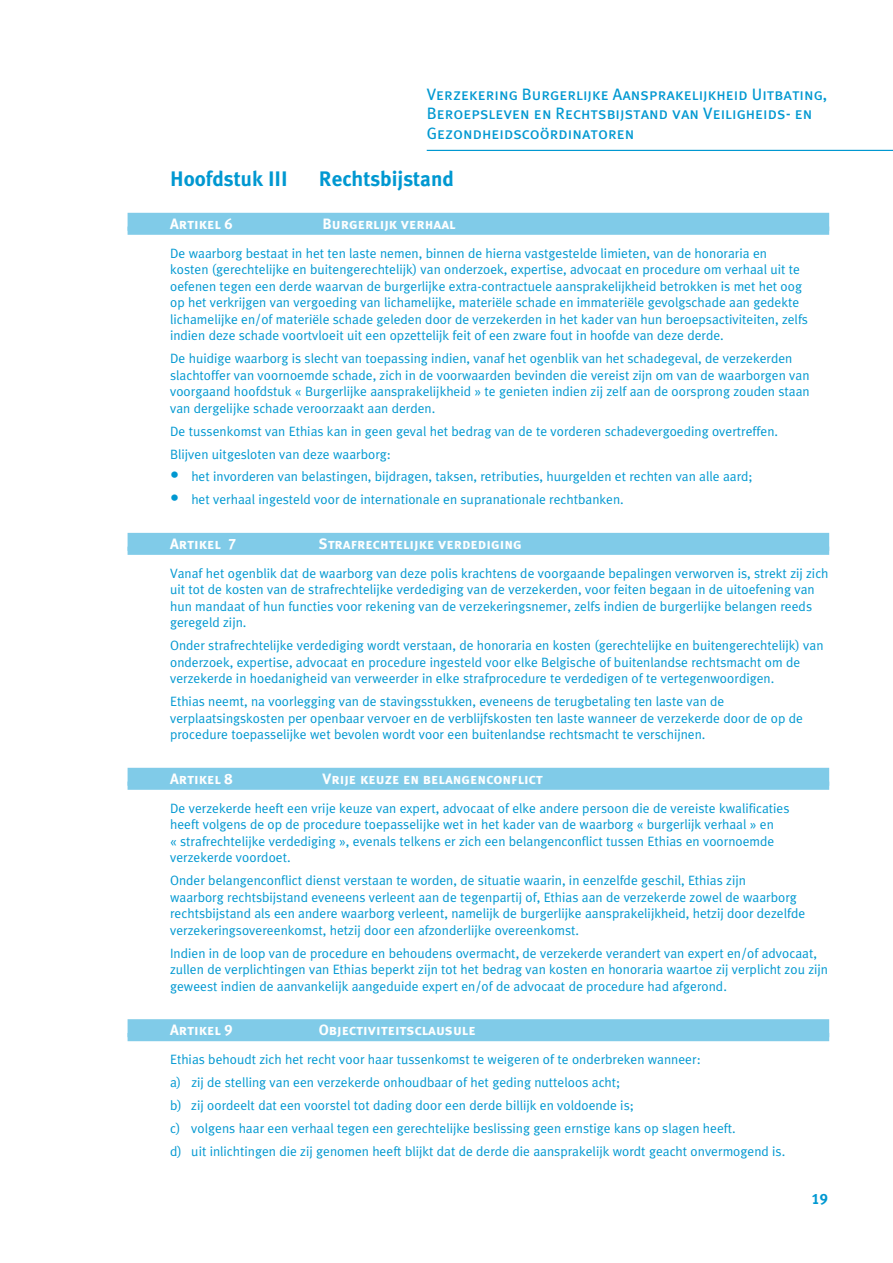
<style>
.page{position:relative;width:893px;height:1263px;background:#fff}
.page>*{position:absolute;margin:0;border:0;box-sizing:border-box;transform-origin:0 0}
.t1{font:700 21px "Meta Ethias";color:#0098d1}
.t2{font:16.5px/19.8px "Meta Ethias Book Caps";color:#0098d1}
.t3{font:15px "Meta Ethias Bold Caps";color:#fff}
.t4{font:15px "Meta Ethias Bold Caps";color:#0098d1}
.t5{font:13.5px/16.5px "Meta Ethias Normal";color:#0098d1}
.s1{font-size:18px}
</style>
<div class="page">
<hr style="left:427px;top:150px;width:466px;height:1px;background:#0098d1">
<div style="left:128px;top:213px;width:701px;height:18px;background:#80cbe8"></div>
<div style="left:128px;top:227px;width:701px;height:8px;background:#80cbe8"></div>
<div style="left:128px;top:533px;width:701px;height:18px;background:#80cbe8"></div>
<div style="left:128px;top:547px;width:701px;height:8px;background:#80cbe8"></div>
<div style="left:128px;top:768px;width:701px;height:18px;background:#80cbe8"></div>
<div style="left:128px;top:781px;width:701px;height:9px;background:#80cbe8"></div>
<div style="left:128px;top:1019px;width:701px;height:18px;background:#80cbe8"></div>
<div style="left:128px;top:1033px;width:701px;height:8px;background:#80cbe8"></div>
<p class="t2" style="left:427px;top:84px;width:402px">Verzekering Burgerlijke Aansprakelijkheid Uitbating,<br>Beroepsleven en Rechtsbijstand van Veiligheids- en<br>Gezondheidscoördinatoren</p>
<h1 class="t1" style="left:170px;top:167px;width:119px">Hoofdstuk III</h1>
<h1 class="t1" style="left:319px;top:167px;width:137px">Rechtsbijstand</h1>
<p class="t3" style="left:170px;top:215px;width:64px">Artikel 6</p>
<p class="t3" style="left:323px;top:215px;width:135px">Burgerlijk verhaal</p>
<p class="t5" style="left:170px;top:245px;width:639px">De waarborg bestaat in het ten laste nemen, binnen de hierna vastgestelde limieten, van de honoraria en kosten (gerechtelijke en buitengerechtelijk) van onderzoek, expertise, advocaat en procedure om verhaal uit te oefenen tegen een derde waarvan de burgerlijke extra-contractuele aansprakelijkheid betrokken is met het oog op het verkrijgen van vergoeding van lichamelijke, materiële schade en immateriële gevolgschade aan gedekte lichamelijke en/of materiële schade geleden door de verzekerden in het kader van hun beroepsactiviteiten, zelfs indien deze schade voortvloeit uit een opzettelijk feit of een zware fout in hoofde van deze derde.</p>
<p class="t5" style="left:170px;top:350px;width:641px">De huidige waarborg is slecht van toepassing indien, vanaf het ogenblik van het schadegeval, de verzekerden slachtoffer van voornoemde schade, zich in de voorwaarden bevinden die vereist zijn om van de waarborgen van voorgaand hoofdstuk « Burgerlijke aansprakelijkheid » te genieten indien zij zelf aan de oorsprong zouden staan van dergelijke schade veroorzaakt aan derden.</p>
<p class="t5" style="left:170px;top:419px;width:610px;line-height:23px">De tussenkomst van Ethias kan in geen geval het bedrag van de te vorderen schadevergoeding overtreffen.<br>Blijven uitgesloten van deze waarborg:</p>
<p class="t5" style="left:170px;top:468px;width:584px"><span class="s1">•</span> het invorderen van belastingen, bijdragen, taksen, retributies, huurgelden et rechten van alle aard;</p>
<p class="t5" style="left:170px;top:491px;width:455px"><span class="s1">•</span> het verhaal ingesteld voor de internationale en supranationale rechtbanken.</p>
<p class="t3" style="left:170px;top:535px;width:68px">Artikel 7</p>
<p class="t3" style="left:319px;top:535px;width:204px">Strafrechtelijke verdediging</p>
<p class="t5" style="left:170px;top:565px;width:660px">Vanaf het ogenblik dat de waarborg van deze polis krachtens de voorgaande bepalingen verworven is, strekt zij zich uit tot de kosten van de strafrechtelijke verdediging van de verzekerden, voor feiten begaan in de uitoefening van hun mandaat of hun functies voor rekening van de verzekeringsnemer, zelfs indien de burgerlijke belangen reeds geregeld zijn.</p>
<p class="t5" style="left:170px;top:637px;width:655px">Onder strafrechtelijke verdediging wordt verstaan, de honoraria en kosten (gerechtelijke en buitengerechtelijk) van onderzoek, expertise, advocaat en procedure ingesteld voor elke Belgische of buitenlandse rechtsmacht om de verzekerde in hoedanigheid van verweerder in elke strafprocedure te verdedigen of te vertegenwoordigen.</p>
<p class="t5" style="left:170px;top:693px;width:634px">Ethias neemt, na voorlegging van de stavingsstukken, eveneens de terugbetaling ten laste van de verplaatsingskosten per openbaar vervoer en de verblijfskosten ten laste wanneer de verzekerde door de op de procedure toepasselijke wet bevolen wordt voor een buitenlandse rechtsmacht te verschijnen.</p>
<p class="t3" style="left:170px;top:770px;width:64px">Artikel 8</p>
<p class="t3" style="left:323px;top:770px;width:222px">Vrije keuze en belangenconflict</p>
<p class="t5" style="left:170px;top:800px;width:621px">De verzekerde heeft een vrije keuze van expert, advocaat of elke andere persoon die de vereiste kwalificaties heeft volgens de op de procedure toepasselijke wet in het kader van de waarborg « burgerlijk verhaal » en<br>« strafrechtelijke verdediging », evenals telkens er zich een belangenconflict tussen Ethias en voornoemde verzekerde voordoet.</p>
<p class="t5" style="left:170px;top:872px;width:637px">Onder belangenconflict dienst verstaan te worden, de situatie waarin, in eenzelfde geschil, Ethias zijn<br>waarborg rechtsbijstand eveneens verleent aan de tegenpartij of, Ethias aan de verzekerde zowel de waarborg rechtsbijstand als een andere waarborg verleent, namelijk de burgerlijke aansprakelijkheid, hetzij door dezelfde verzekeringsovereenkomst, hetzij door een afzonderlijke overeenkomst.</p>
<p class="t5" style="left:170px;top:944px;width:659px">Indien in de loop van de procedure en behoudens overmacht, de verzekerde verandert van expert en/of advocaat, zullen de verplichtingen van Ethias beperkt zijn tot het bedrag van kosten en honoraria waartoe zij verplicht zou zijn geweest indien de aanvankelijk aangeduide expert en/of de advocaat de procedure had afgerond.</p>
<p class="t3" style="left:170px;top:1021px;width:64px">Artikel 9</p>
<p class="t3" style="left:319px;top:1021px;width:158px">Objectiviteitsclausule</p>
<p class="t5" style="left:170px;top:1048px;width:617px;line-height:23px">Ethias behoudt zich het recht voor haar tussenkomst te weigeren of te onderbreken wanneer:<br>a) zij de stelling van een verzekerde onhoudbaar of het geding nutteloos acht;<br>b) zij oordeelt dat een voorstel tot dading door een derde billijk en voldoende is;<br>c) volgens haar een verhaal tegen een gerechtelijke beslissing geen ernstige kans op slagen heeft.<br>d) uit inlichtingen die zij genomen heeft blijkt dat de derde die aansprakelijk wordt geacht onvermogend is.</p>
<p class="t4" style="left:812px;top:1190px;width:18px">19</p>
</div>
